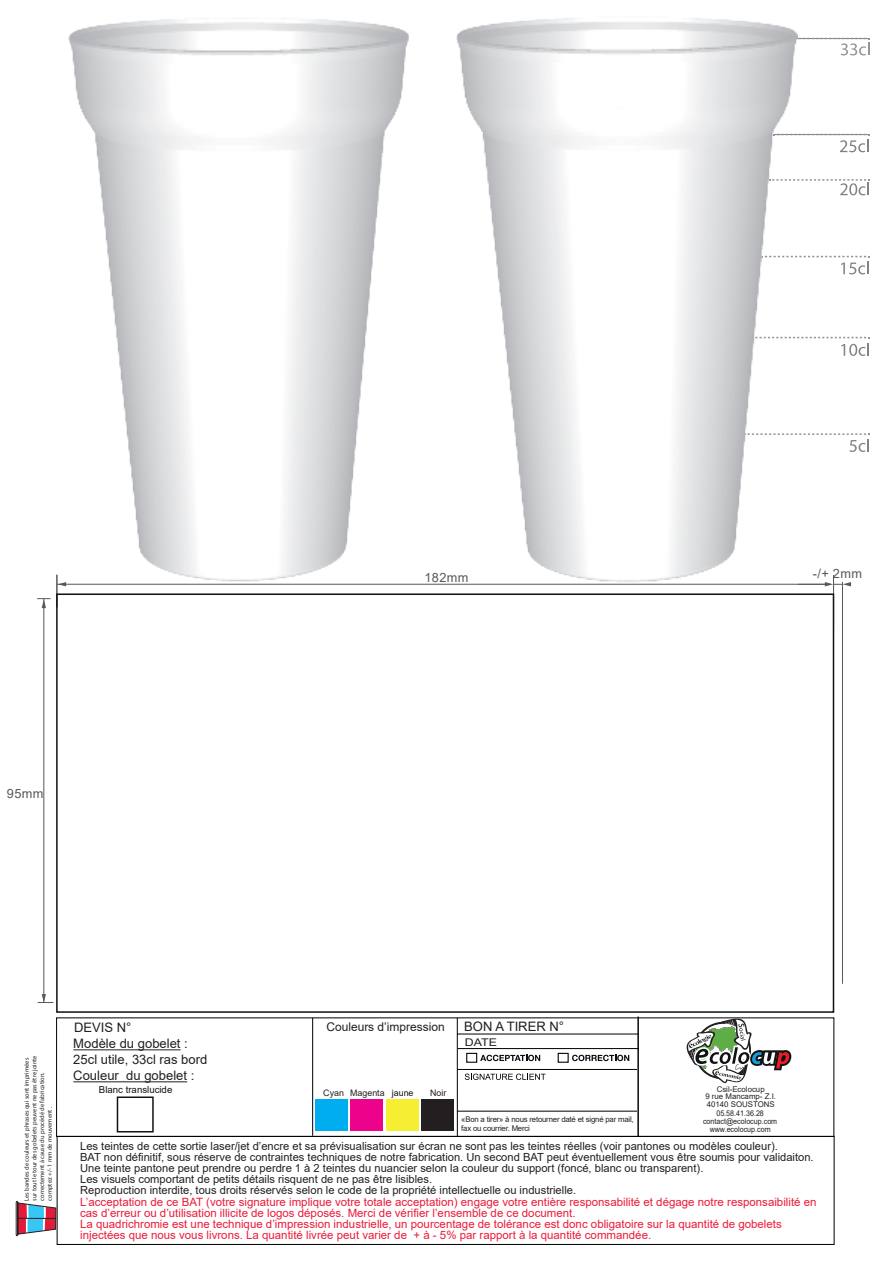
<style>
.page{position:relative;width:890px;height:1263px;background:#fff}
.page>*{position:absolute;margin:0;border:0;box-sizing:border-box;transform-origin:0 0}
.t1{font:13.05px/15.6px "Arial";color:#231f20}
.t2{font:12.75px "Arial";letter-spacing:.025em;color:#585855}
.t3{font:12px "Arial";color:#231f20}
.t4{font:11.55px/11.1px "Arial";color:#ed1a38}
.t5{font:11.1px/11.1px "Arial";color:#231f20}
.t6{font:10.65px "Arial";color:#231f20;scale:1.17 1}
.t7{font:9.6px "Arial";color:#101315}
.t8{font:8.85px "Arial";color:#231f20}
.t9{font:7.8px/9.3px "Arial";letter-spacing:-.025em;color:#231f20}
.t10{font:7.8px/7.8px "Arial";color:#231f20;text-align:center;scale:.91 1}
.t11{font:7.8px/7.8px "Arial";color:#231f20;text-align:center}
.t12{font:6.45px/7.6px "Myriad Pro";color:#231f20}
.s1{color:#101315}
</style>
<div class="page">
<hr style="left:833px;top:575px;width:1px;height:52px;background:#585855">
<hr style="left:56px;top:575px;width:2px;height:32px;background:#585855">
<svg style="left:798px;top:134px;width:71px;height:18px"></svg>
<svg style="left:799px;top:433px;width:70px;height:19px"></svg>
<svg style="left:799px;top:256px;width:70px;height:18px"></svg>
<svg style="left:798px;top:337px;width:71px;height:19px"></svg>
<svg style="left:798px;top:179px;width:71px;height:16px"></svg>
<svg style="left:798px;top:38px;width:71px;height:17px"></svg>
<div style="left:56px;top:593px;width:778px;height:420px;border:2px solid #101315"></div>
<div style="left:57px;top:1136px;width:777px;height:109px;border:1px solid #000"></div>
<svg style="left:56px;top:1017px;width:778px;height:120px"></svg>
<hr style="left:457px;top:1018px;width:1px;height:118px;background:#000">
<hr style="left:312px;top:1018px;width:1px;height:118px;background:#000">
<hr style="left:458px;top:1048px;width:181px;height:1px;background:#000">
<hr style="left:457px;top:1034px;width:181px;height:1px;background:#000">
<hr style="left:457px;top:1069px;width:180px;height:1px;background:#000">
<hr style="left:457px;top:1111px;width:180px;height:1px;background:#000">
<hr style="left:638px;top:1016px;width:1px;height:120px;background:#000">
<svg style="left:465px;top:1074px;width:80px;height:6px"></svg>
<hr style="left:73px;top:1081px;width:114px;height:1px;background:#231f20">
<hr style="left:73px;top:1049px;width:108px;height:1px;background:#231f20">
<svg style="left:480px;top:1055px;width:60px;height:6px"></svg>
<div style="left:466px;top:1053px;width:11px;height:10px;border:1px solid #0d0b13"></div>
<svg style="left:572px;top:1055px;width:57px;height:6px"></svg>
<div style="left:557px;top:1053px;width:11px;height:10px;border:1px solid #0d0b13"></div>
<hr style="left:57px;top:584px;width:773px;height:1px;background:#585855">
<hr style="left:842px;top:582px;width:1px;height:401px;background:#585855">
<svg style="left:58px;top:582px;width:8px;height:4px"></svg>
<svg style="left:798px;top:582px;width:53px;height:4px"></svg>
<svg style="left:37px;top:598px;width:13px;height:10px"></svg>
<svg style="left:38px;top:994px;width:15px;height:9px"></svg>
<hr style="left:44px;top:599px;width:1px;height:404px;background:#585855">
<div style="left:421px;top:1099px;width:33px;height:32px;background:#231f20"></div>
<div style="left:386px;top:1099px;width:32px;height:32px;background:#f6ee33"></div>
<div style="left:350px;top:1099px;width:33px;height:32px;background:#ed028c"></div>
<div style="left:315px;top:1099px;width:33px;height:32px;background:#00aeef"></div>
<svg style="left:15px;top:1200px;width:42px;height:36px"></svg>
<svg style="left:686px;top:1018px;width:105px;height:65px"></svg>
<div style="left:117px;top:1096px;width:37px;height:36px;border:2px solid #101315"></div>
<img style="left:69px;top:18px;width:729px;height:564px">
<p class="t2" style="left:7px;top:784px;width:38px">95mm</p>
<p class="t2" style="left:424px;top:569px;width:45px">182mm</p>
<p class="t2" style="left:812px;top:565px;width:51px">-/+ 2mm</p>
<p class="t12" style="left:23px;top:1201px;width:147px;rotate:-90deg">Les bandes de couleurs et phrases qui sont imprimées sur tout le tour des gobelets peuvent ne pas être jointe correctement à cause du procédé de fabrication. comptez +/- 1 mm de mouvement .</p>
<p class="t1" style="left:74px;top:1019px;width:59px">DEVIS N°</p>
<p class="t1" style="left:73px;top:1068px;width:122px">Couleur du gobelet :</p>
<p class="t1" style="left:73px;top:1036px;width:136px">Modèle du gobelet :<br>25cl utile, 33cl ras bord</p>
<p class="t3" style="left:326px;top:1019px;width:120px">Couleurs d’impression</p>
<p class="t1" style="left:464px;top:1018px;width:101px">BON A TIRER N°</p>
<p class="t6" style="left:465px;top:1035px;width:29px">DATE</p>
<p class="t11" style="left:705px;top:1085px;width:72px">Csil-Ecolocup<br>9 rue Mancamp- Z.I.<br>40140 SOUSTONS</p>
<p class="t10" style="left:703px;top:1109px;width:83px">05.58.41.36.28 contact@ecolocup.com www.ecolocup.com</p>
<p class="t7" style="left:99px;top:1083px;width:75px">Blanc translucide</p>
<p class="t8" style="left:323px;top:1086px;width:92px">Cyan Magenta <span class="s1">jaune</span></p>
<p class="t8" style="left:430px;top:1086px;width:18px">Noir</p>
<p class="t9" style="left:461px;top:1114px;width:174px">«Bon a tirer» à nous retourner daté et signé par mail, fax ou courrier. Merci</p>
<p class="t5" style="left:80px;top:1140px;width:735px">Les teintes de cette sortie laser/jet d’encre et sa prévisualisation sur écran ne sont pas les teintes réelles (voir pantones ou modèles couleur).<br>BAT non définitif, sous réserve de contraintes techniques de notre fabrication. Un second BAT peut éventuellement vous être soumis pour validaiton.<br>Une teinte pantone peut prendre ou perdre 1 à 2 teintes du nuancier selon la couleur du support (foncé, blanc ou transparent).<br>Les visuels comportant de petits détails risquent de ne pas être lisibles.<br>Reproduction interdite, tous droits réservés selon le code de la propriété intellectuelle ou industrielle.</p>
<p class="t4" style="left:80px;top:1196px;width:737px">L’acceptation de ce BAT (votre signature implique votre totale acceptation) engage votre entière responsabilité et dégage notre responsaibilité en cas d’erreur ou d’utilisation illicite de logos déposés. Merci de vérifier l’ensemble de ce document.<br>La quadrichromie est une technique d’impression industrielle, un pourcentage de tolérance est donc obligatoire sur la quantité de gobelets injectées que nous vous livrons. La quantité livrée peut varier de + à - 5% par rapport à la quantité commandée.</p>
</div>
